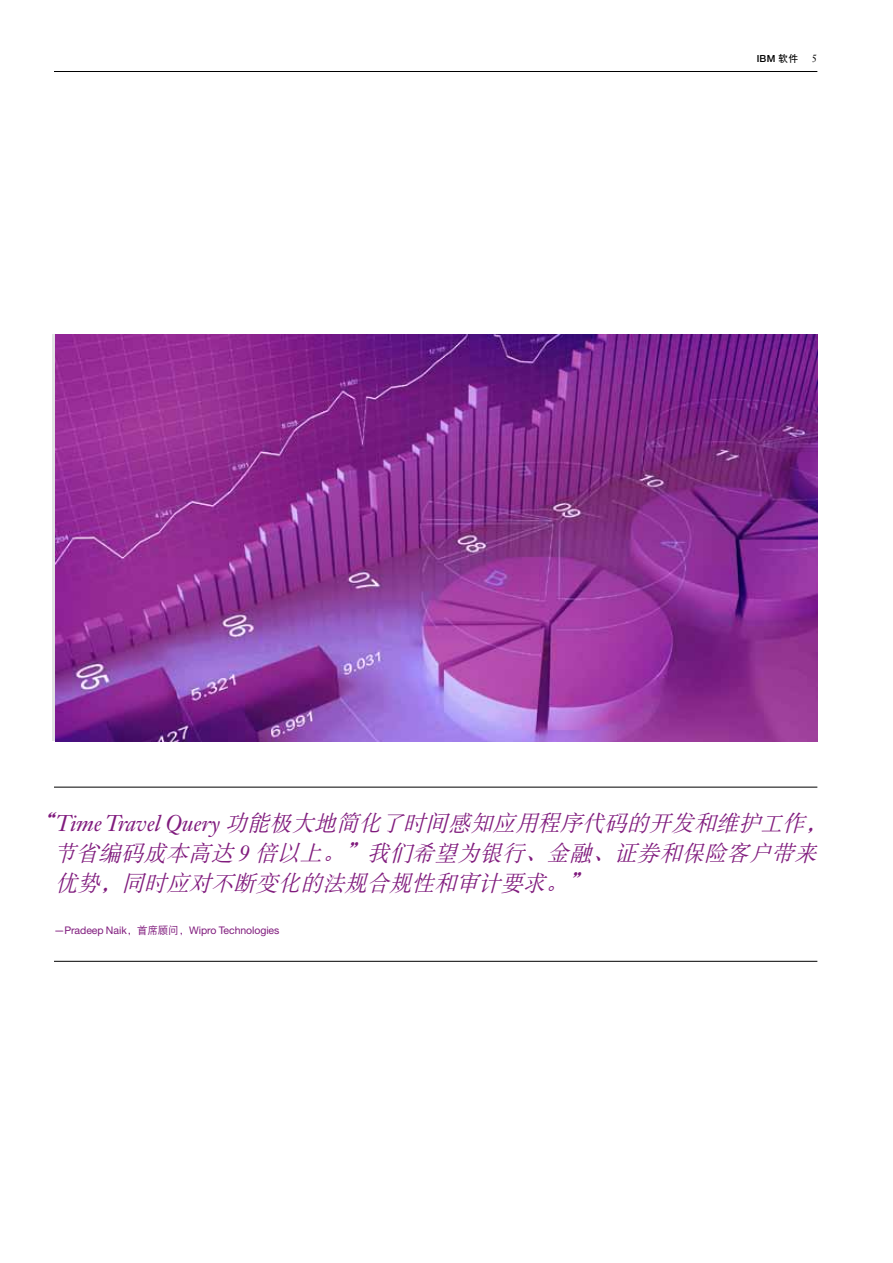
<style>
.page{position:relative;width:893px;height:1263px;background:#fff}
.page>*{position:absolute;margin:0;border:0;box-sizing:border-box;transform-origin:0 0}
.t1{font:italic 22.5px/30px "DF Song W5";color:#801b7d}
.t2{font:10.5px "Helvetica Neue LT Pro";letter-spacing:-.005em;color:#801b7d}
.t3{font:10.5px "Janson Text LT Std";color:#000}
.t4{font:500 9.75px "Helvetica Neue LT Pro";color:#000}
.s1{font-family:"DF Hei W7";font-weight:400}
.s2{font-family:"Janson Text LT Std"}
.s3{font-family:"DF Hei W5"}
</style>
<div class="page">
<hr style="left:54px;top:71px;width:763px;height:1px;background:#000">
<hr style="left:54px;top:787px;width:763px;height:1px;background:#000">
<hr style="left:54px;top:961px;width:763px;height:1px;background:#000">
<img style="left:56px;top:334px;width:761px;height:407px">
<p class="t4" style="left:757px;top:53px;width:43px">IBM <span class="s1">软件</span></p>
<p class="t3" style="left:812px;top:52px;width:7px">5</p>
<p class="t1" style="left:53px;top:808px;width:782px;text-indent:-22px">“<span class="s2">T i m e Tra v e l Q u e ry</span> 功能极大地简化了时间感知应用程序代码的开发和维护工作，节省编码成本高达 <span class="s2">9</span> 倍以上。”我们希望为银行、金融、证券和保险客户带来优势，同时应对不断变化的法规合规性和审计要求。”</p>
<p class="t2" style="left:54px;top:924px;width:227px">—Pradeep Naik<span class="s3">，首席顾问，</span>Wipro Technologies</p>
</div>
